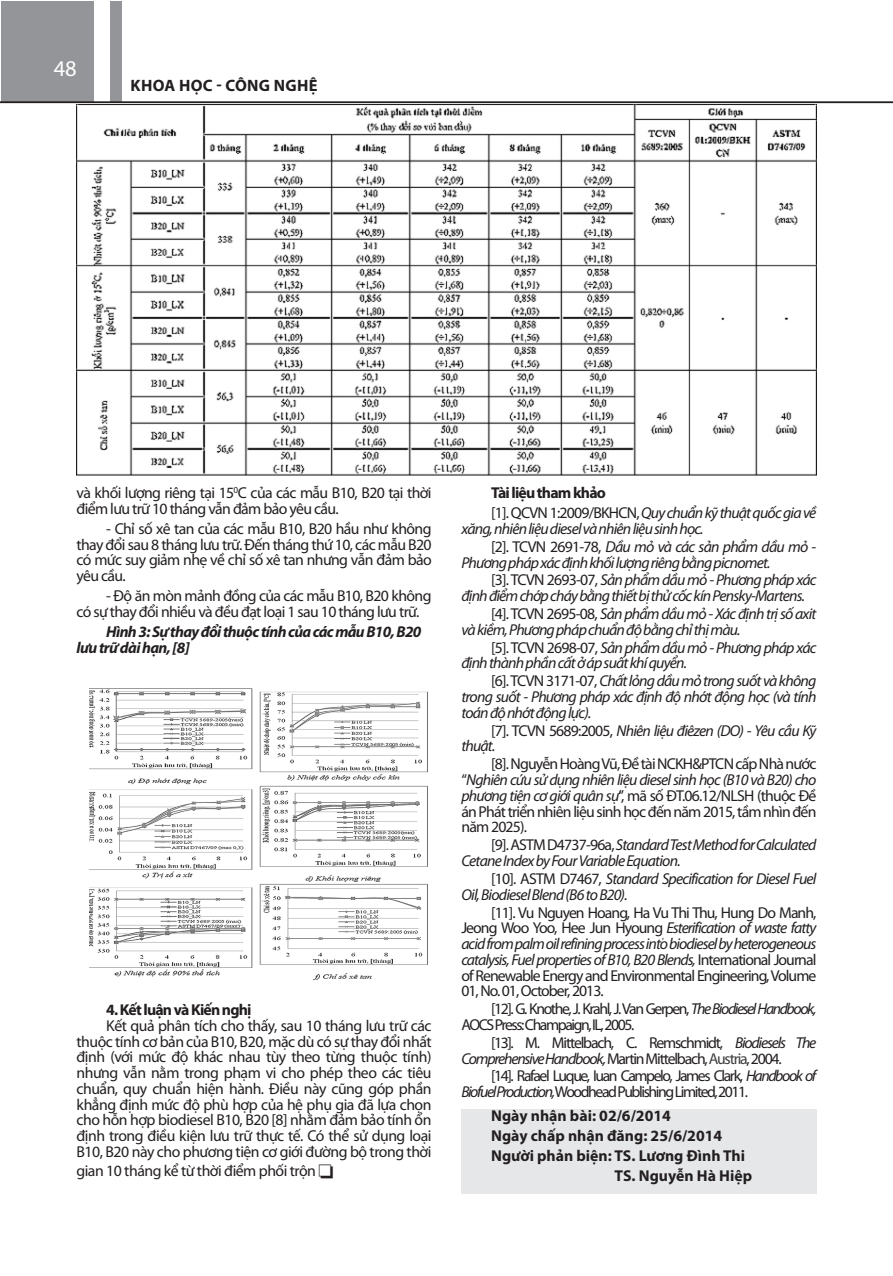
<style>
.page{position:relative;width:893px;height:1276px;background:#fff}
.page>*{position:absolute;margin:0;border:0;box-sizing:border-box;transform-origin:0 0}
.t1{font:22.5px "Myriad Pro";color:#fff}
.t2{font:700 16.5px "Myriad Pro";letter-spacing:.02em;color:#231f20}
.t3{font:15.75px/15.8px "Myriad Pro";letter-spacing:-.05em;color:#231f20;text-align:justify}
.t4{font:italic 15.75px/17.9px "Myriad Pro";letter-spacing:-.05em;color:#231f20}
.t5{font:15.75px/15.8px "Myriad Pro";letter-spacing:-.09em;color:#231f20}
.t6{font:15.75px/15.8px "Myriad Pro";letter-spacing:-.075em;color:#231f20}
.t7{font:700 15.75px "Myriad Pro";color:#231f20}
.t8{font:italic 700 15.75px/15.8px "Myriad Pro";letter-spacing:-.04em;color:#231f20}
.t9{font:15.75px "Myriad Pro";letter-spacing:-.03em;color:#231f20}
.t10{font:700 15.75px "Myriad Pro";letter-spacing:-.05em;color:#231f20}
.s1{font-weight:700;font-style:normal}
.s2{font-style:normal}
.s3{font-style:italic}
.s4{color:#3e3e3f}
</style>
<div class="page">
<div style="left:1px;top:1px;width:93px;height:100px;background:#939598"></div>
<div style="left:110px;top:1px;width:12px;height:100px;background:#939598"></div>
<hr style="left:0;top:102px;width:893px;height:1px;background:#231f20">
<img style="left:89px;top:688px;width:339px;height:292px">
<img style="left:77px;top:105px;width:739px;height:371px">
<div style="left:461px;top:1109px;width:355px;height:84px;background:#e6e7e9"></div>
<h1 class="t1" style="left:54px;top:54px;width:25px">48</h1>
<p class="t2" style="left:131px;top:75px;width:189px">KHOA HỌC - CÔNG NGHỆ</p>
<p class="t3" style="left:77px;top:485px;width:357px">và khối lượng riêng tại 15<sup>0</sup>C của các mẫu B10, B20 tại thời điểm lưu trữ 10 tháng vẫn đảm bảo yêu cầu.</p>
<p class="t3" style="left:77px;top:520px;width:357px;text-indent:30px">- Chỉ số xê tan của các mẫu B10, B20 hầu như không thay đổi sau 8 tháng lưu trữ. Đến tháng thứ 10, các mẫu B20 có mức suy giảm nhẹ về chỉ số xê tan nhưng vẫn đảm bảo yêu cầu.</p>
<p class="t3" style="left:77px;top:588px;width:356px;text-indent:30px">- Độ ăn mòn mảnh đồng của các mẫu B10, B20 không có sự thay đổi nhiều và đều đạt loại 1 sau 10 tháng lưu trữ.</p>
<p class="t8" style="left:77px;top:623px;width:346px;text-indent:30px">Hình 3: Sự thay đổi thuộc tính của các mẫu B10, B20 lưu trữ dài hạn, [8]</p>
<p class="t10" style="left:106px;top:999px;width:147px">4. Kết luận và Kiến nghị</p>
<p class="t3" style="left:77px;top:1017px;width:357px;text-indent:30px">Kết quả phân tích cho thấy, sau 10 tháng lưu trữ các thuộc tính cơ bản của B10, B20, mặc dù có sự thay đổi nhất định (với mức độ khác nhau tùy theo từng thuộc tính) nhưng vẫn nằm trong phạm vi cho phép theo các tiêu chuẩn, quy chuẩn hiện hành. Điều này cũng góp phần khẳng định mức độ phù hợp của hệ phụ gia đã lựa chọn cho hỗn hợp biodiesel B10, B20 [8] nhằm đảm bảo tính ổn định trong điều kiện lưu trữ thực tế. Có thể sử dụng loại B10, B20 này cho phương tiện cơ giới đường bộ trong thời</p>
<p class="t9" style="left:77px;top:1161px;width:258px">gian 10 tháng kể từ thời điểm phối trộn □</p>
<p class="t4" style="left:491px;top:482px;width:327px;line-height:20px"><span class="s1">Tài liệu tham khảo<br></span><span class="s2">[1]. QCVN 1:2009/BKHCN,</span> Quy chuẩn kỹ thuật quốc gia về</p>
<p class="t4" style="left:491px;top:519px;width:327px;text-indent:-30px">xăng, nhiên liệu diesel và nhiên liệu sinh học.<br><span class="s2">[2]. TCVN 2691-78,</span> Dầu mỏ và các sản phẩm dầu mỏ -</p>
<p class="t4" style="left:491px;top:553px;width:327px;text-indent:-30px">Phương pháp xác định khối lượng riêng bằng picnomet.<br><span class="s2">[3]. TCVN 2693-07,</span> Sản phẩm dầu mỏ - Phương pháp xác</p>
<p class="t4" style="left:491px;top:586px;width:327px;text-indent:-30px">định điểm chớp cháy bằng thiết bị thử cốc kín Pensky-Martens. <span class="s2">[4]. TCVN 2695-08,</span> Sản phẩm dầu mỏ - Xác định trị số axit</p>
<p class="t4" style="left:491px;top:620px;width:327px;text-indent:-30px">và kiềm, Phương pháp chuẩn độ bằng chỉ thị màu.<br><span class="s2">[5]. TCVN 2698-07,</span> Sản phẩm dầu mỏ - Phương pháp xác</p>
<p class="t4" style="left:491px;top:654px;width:327px;text-indent:-30px">định thành phần cất ở áp suất khí quyển.<br><span class="s2">[6]. TCVN 3171-07,</span> Chất lỏng dầu mỏ trong suốt và không</p>
<p class="t4" style="left:461px;top:688px;width:357px;line-height:15.8px">trong suốt - Phương pháp xác định độ nhớt động học (và tính toán độ nhớt động lực).</p>
<p class="t4" style="left:461px;top:722px;width:357px;line-height:15.8px;text-indent:30px"><span class="s2">[7]. TCVN 5689:2005,</span> Nhiên liệu điêzen (DO) - Yêu cầu Kỹ thuật.</p>
<p class="t3" style="left:461px;top:756px;width:357px;text-indent:30px">[8]. Nguyễn Hoàng Vũ, Đề tài NCKH&amp;PTCN cấp Nhà nước “<span class="s3">Nghiên cứu sử dụng nhiên liệu diesel sinh học (B10 và B20) cho phương tiện cơ giới quân sự</span>”, mã số ĐT.06.12/NLSH (thuộc Đề án Phát triển nhiên liệu sinh học đến năm 2015, tầm nhìn đến năm 2025).</p>
<p class="t4" style="left:461px;top:837px;width:357px;line-height:15.8px;text-indent:30px"><span class="s2">[9]. ASTM D4737-96a,</span> Standard Test Method for Calculated<br>Cetane Index by Four Variable Equation.</p>
<p class="t4" style="left:461px;top:870px;width:357px;line-height:15.8px;text-indent:30px"><span class="s2">[10]. ASTM D7467,</span> Standard Specification for Diesel Fuel<br>Oil, Biodiesel Blend (B6 to B20).</p>
<p class="t3" style="left:461px;top:904px;width:357px;text-indent:30px">[11]. Vu Nguyen Hoang, Ha Vu Thi Thu, Hung Do Manh, Jeong Woo Yoo, Hee Jun Hyoung<sub>,</sub> <span class="s3">Esterification of waste fatty acid from palm oil refining process into biodiesel by heterogeneous catalysis, Fuel properties of B10, B20 Blends,</span> International Journal of Renewable Energy and Environmental Engineering, Volume 01, No. 01, October, 2013.</p>
<p class="t5" style="left:461px;top:1000px;width:357px;text-indent:30px">[12]. G. Knothe, J. Krahl, J. Van Gerpen, <span class="s3">The Biodiesel Handbook,<br></span>AOCS Press:Champaign,IL,2005.</p>
<p class="t6" style="left:461px;top:1034px;width:357px;text-indent:30px">[13]. M. Mittelbach, C. Remschmidt, <span class="s3">Biodiesels The<br>Comprehensive Handbook,</span> Martin Mittelbach, <span class="s4">Austria</span>, 2004.</p>
<p class="t5" style="left:461px;top:1068px;width:357px;text-indent:30px">[14]. Rafael Luque, Iuan Campelo, James Clark, <span class="s3">Handbook of<br>BiofuelProduction,</span>Woodhead Publishing Limited,2011.</p>
<p class="t7" style="left:491px;top:1105px;width:181px">Ngày nhận bài: 02/6/2014</p>
<p class="t7" style="left:491px;top:1125px;width:233px">Ngày chấp nhận đăng: 25/6/2014</p>
<p class="t7" style="left:491px;top:1145px;width:256px">Người phản biện: TS. Lương Đình Thi</p>
<p class="t7" style="left:615px;top:1165px;width:139px">TS. Nguyễn Hà Hiệp</p>
</div>
